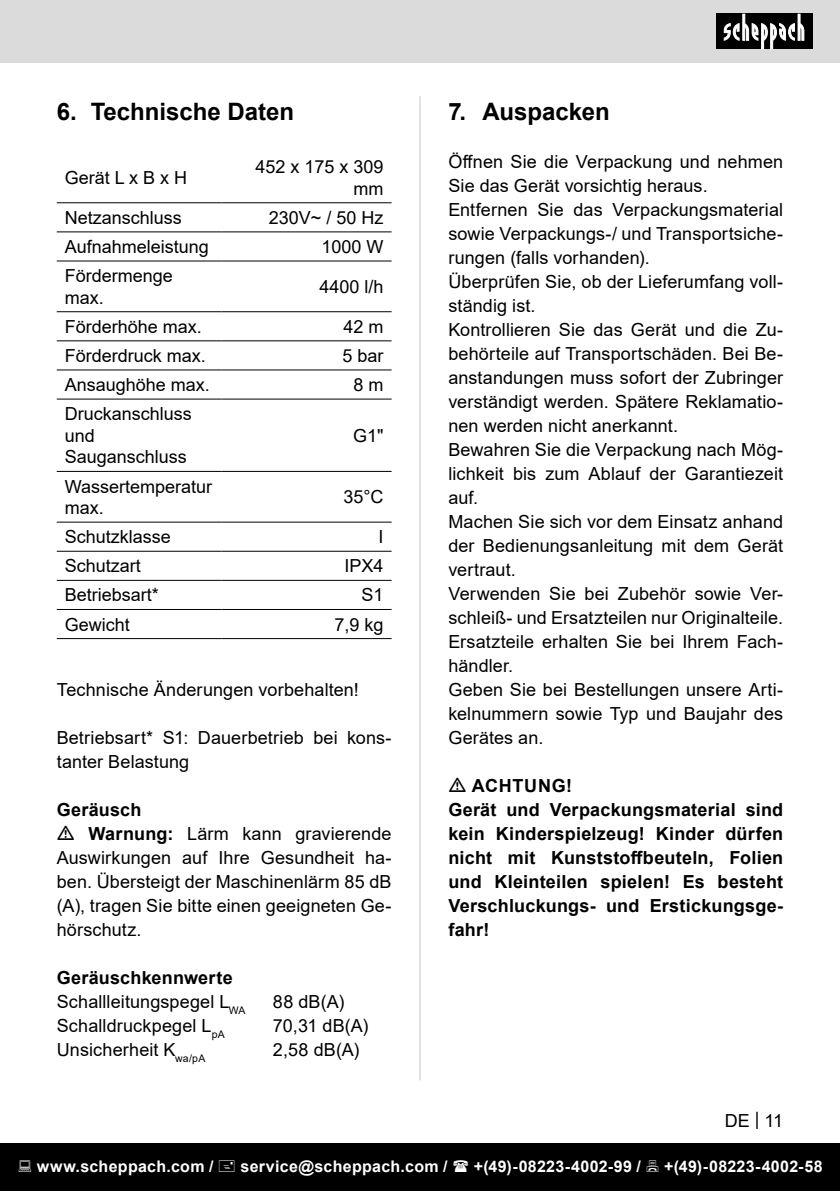
<style>
.page{position:relative;width:840px;height:1191px;background:#fff}
.page>*{position:absolute;margin:0;border:0;box-sizing:border-box;transform-origin:0 0}
.t1{font:700 24px "Arial";color:#000}
.Basiseinstellung{font:18px/24px "Arial";letter-spacing:.005em;color:#000;text-align:justify}
.Grundtext_Bold{font:700 18px/24px "Arial";letter-spacing:.01em;color:#000;text-align:justify}
.Grundtext_TT{font:700 18px "Arial";letter-spacing:.04em;color:#000}
.t2{font:700 16px "Arial";letter-spacing:.02em;color:#fff}
.s1{font-weight:700}
</style>
<div class="page">
<div style="left:0;top:0;width:839px;height:63px;background:#dbdbdb"></div>
<div style="left:0;top:1143px;width:839px;height:48px;background:#000"></div>
<div style="left:716px;top:14px;width:96px;height:35px;background:#000"></div>
<svg style="left:723px;top:14px;width:81px;height:35px"></svg>
<hr style="left:419px;top:96px;width:1px;height:984px;background:#c7c7c7">
<hr style="left:57px;top:231px;width:164px;height:1px;background:#000">
<hr style="left:221px;top:231px;width:170px;height:1px;background:#000">
<hr style="left:57px;top:260px;width:164px;height:1px;background:#000">
<hr style="left:221px;top:260px;width:170px;height:1px;background:#000">
<hr style="left:57px;top:311px;width:164px;height:1px;background:#000">
<hr style="left:221px;top:311px;width:170px;height:1px;background:#000">
<hr style="left:57px;top:340px;width:164px;height:1px;background:#000">
<hr style="left:221px;top:340px;width:170px;height:1px;background:#000">
<hr style="left:57px;top:369px;width:164px;height:1px;background:#000">
<hr style="left:221px;top:369px;width:170px;height:1px;background:#000">
<hr style="left:57px;top:398px;width:164px;height:1px;background:#000">
<hr style="left:221px;top:398px;width:170px;height:1px;background:#000">
<hr style="left:57px;top:471px;width:164px;height:1px;background:#000">
<hr style="left:221px;top:471px;width:170px;height:1px;background:#000">
<hr style="left:57px;top:521px;width:164px;height:1px;background:#000">
<hr style="left:221px;top:521px;width:170px;height:1px;background:#000">
<hr style="left:57px;top:551px;width:164px;height:1px;background:#000">
<hr style="left:221px;top:551px;width:170px;height:1px;background:#000">
<hr style="left:57px;top:580px;width:164px;height:1px;background:#000">
<hr style="left:221px;top:580px;width:170px;height:1px;background:#000">
<hr style="left:57px;top:609px;width:164px;height:1px;background:#000">
<hr style="left:221px;top:609px;width:170px;height:1px;background:#000">
<hr style="left:57px;top:638px;width:164px;height:1px;background:#000">
<hr style="left:221px;top:638px;width:170px;height:1px;background:#000">
<hr style="left:57px;top:202px;width:164px;height:1px;background:#000">
<hr style="left:221px;top:202px;width:170px;height:1px;background:#000">
<p class="t1" style="left:57px;top:95px;width:239px">6. Technische Daten</p>
<p class="Basiseinstellung" style="left:65px;top:165px;width:124px">Gerät L x B x H</p>
<p class="Basiseinstellung" style="left:255px;top:156px;width:130px;line-height:21.6px;text-align:right">452 x 175 x 309 mm</p>
<p class="Basiseinstellung" style="left:65px;top:205px;width:119px">Netzanschluss</p>
<p class="Basiseinstellung" style="left:269px;top:205px;width:116px">230V~ / 50 Hz</p>
<p class="Basiseinstellung" style="left:65px;top:234px;width:146px">Aufnahmeleistung</p>
<p class="Basiseinstellung" style="left:321px;top:234px;width:64px">1000 W</p>
<p class="Basiseinstellung" style="left:65px;top:265px;width:110px;line-height:21.6px">Fördermenge max.</p>
<p class="Basiseinstellung" style="left:319px;top:274px;width:66px">4400 l/h</p>
<p class="Basiseinstellung" style="left:65px;top:314px;width:139px">Förderhöhe max.</p>
<p class="Basiseinstellung" style="left:343px;top:314px;width:42px">42 m</p>
<p class="Basiseinstellung" style="left:65px;top:343px;width:143px">Förderdruck max.</p>
<p class="Basiseinstellung" style="left:342px;top:343px;width:43px">5 bar</p>
<p class="Basiseinstellung" style="left:65px;top:372px;width:147px">Ansaughöhe max.</p>
<p class="Basiseinstellung" style="left:353px;top:372px;width:32px">8 m</p>
<p class="Basiseinstellung" style="left:65px;top:403px;width:129px;line-height:21.6px;text-align:left">Druckanschluss und<br>Sauganschluss</p>
<p class="Basiseinstellung" style="left:353px;top:423px;width:32px">G1"</p>
<p class="Basiseinstellung" style="left:65px;top:475px;width:149px;line-height:21.6px">Wassertemperatur max.</p>
<p class="Basiseinstellung" style="left:343px;top:485px;width:42px">35°C</p>
<p class="Basiseinstellung" style="left:65px;top:525px;width:108px">Schutzklasse</p>
<p class="Basiseinstellung" style="left:378px;top:525px;width:7px">I</p>
<p class="Basiseinstellung" style="left:65px;top:554px;width:78px">Schutzart</p>
<p class="Basiseinstellung" style="left:344px;top:554px;width:41px">IPX4</p>
<p class="Basiseinstellung" style="left:65px;top:583px;width:96px">Betriebsart*</p>
<p class="Basiseinstellung" style="left:361px;top:583px;width:24px">S1</p>
<p class="Basiseinstellung" style="left:65px;top:612px;width:67px">Gewicht</p>
<p class="Basiseinstellung" style="left:334px;top:612px;width:51px">7,9 kg</p>
<p class="Basiseinstellung" style="left:57px;top:678px;width:303px">Technische Änderungen vorbehalten!</p>
<p class="Basiseinstellung" style="left:57px;top:726px;width:336px">Betriebsart* S1: Dauerbetrieb bei kons&shy;tanter Belastung</p>
<p class="Grundtext_Bold" style="left:57px;top:798px;width:86px">Geräusch</p>
<p class="Basiseinstellung" style="left:57px;top:822px;width:336px;text-indent:32px"><span class="s1">Warnung:</span> Lärm kann gravierende Auswirkungen auf Ihre Gesundheit ha&shy;ben. Übersteigt der Maschinenlärm 85 dB (A), tragen Sie bitte einen geeigneten Ge&shy;hörschutz.</p>
<p class="Grundtext_Bold" style="left:57px;top:966px;width:177px">Geräuschkennwerte</p>
<p class="Basiseinstellung" style="left:57px;top:990px;width:190px">Schallleitungspegel L<sub>WA</sub></p>
<p class="Basiseinstellung" style="left:273px;top:990px;width:73px">88 dB(A)</p>
<p class="Basiseinstellung" style="left:57px;top:1014px;width:169px">Schalldruckpegel L<sub>pA</sub></p>
<p class="Basiseinstellung" style="left:273px;top:1014px;width:97px">70,31 dB(A)</p>
<p class="Basiseinstellung" style="left:57px;top:1038px;width:150px">Unsicherheit K<sub>wa/pA</sub></p>
<p class="Basiseinstellung" style="left:273px;top:1038px;width:88px">2,58 dB(A)</p>
<p class="t1" style="left:448px;top:95px;width:163px">7. Auspacken</p>
<p class="Basiseinstellung" style="left:448px;top:150px;width:336px">Öffnen Sie die Verpackung und nehmen<br>Sie das Gerät vorsichtig heraus.</p>
<p class="Basiseinstellung" style="left:448px;top:198px;width:336px">Entfernen Sie das Verpackungsmaterial sowie Verpackungs-/ und Transportsiche&shy;rungen (falls vorhanden).</p>
<p class="Basiseinstellung" style="left:448px;top:270px;width:336px">Überprüfen Sie, ob der Lieferumfang voll&shy;ständig ist.</p>
<p class="Basiseinstellung" style="left:448px;top:318px;width:336px">Kontrollieren Sie das Gerät und die Zu&shy;behörteile auf Transportschäden. Bei Be&shy;anstandungen muss sofort der Zubringer verständigt werden. Spätere Reklamatio&shy;nen werden nicht anerkannt.</p>
<p class="Basiseinstellung" style="left:448px;top:438px;width:336px">Bewahren Sie die Verpackung nach Mög&shy;lichkeit bis zum Ablauf der Garantiezeit auf.</p>
<p class="Basiseinstellung" style="left:448px;top:510px;width:336px">Machen Sie sich vor dem Einsatz anhand der Bedienungsanleitung mit dem Gerät vertraut.</p>
<p class="Basiseinstellung" style="left:448px;top:582px;width:336px">Verwenden Sie bei Zubehör sowie Ver&shy;schleiß- und Ersatzteilen nur Originalteile.<br>Ersatzteile erhalten Sie bei Ihrem Fach&shy;händler.</p>
<p class="Basiseinstellung" style="left:448px;top:678px;width:336px">Geben Sie bei Bestellungen unsere Arti&shy;kelnummern sowie Typ und Baujahr des Gerätes an.</p>
<p class="Grundtext_TT" style="left:471px;top:773px;width:102px">ACHTUNG!</p>
<p class="Grundtext_Bold" style="left:448px;top:798px;width:336px">Gerät und Verpackungsmaterial sind kein Kinderspielzeug! Kinder dürfen nicht mit Kunststoffbeuteln, Folien und Kleinteilen spielen! Es besteht Verschluckungs- und Erstickungsge&shy;fahr!</p>
<p class="Basiseinstellung" style="left:724px;top:1108px;width:60px">DE | 11</p>
<p class="t2" style="left:37px;top:1154px;width:178px">www.scheppach.com /</p>
<p class="t2" style="left:240px;top:1154px;width:208px">service@scheppach.com /</p>
<p class="t2" style="left:473px;top:1154px;width:168px">+(49)-08223-4002-99 /</p>
<p class="t2" style="left:664px;top:1154px;width:160px">+(49)-08223-4002-58</p>
</div>
